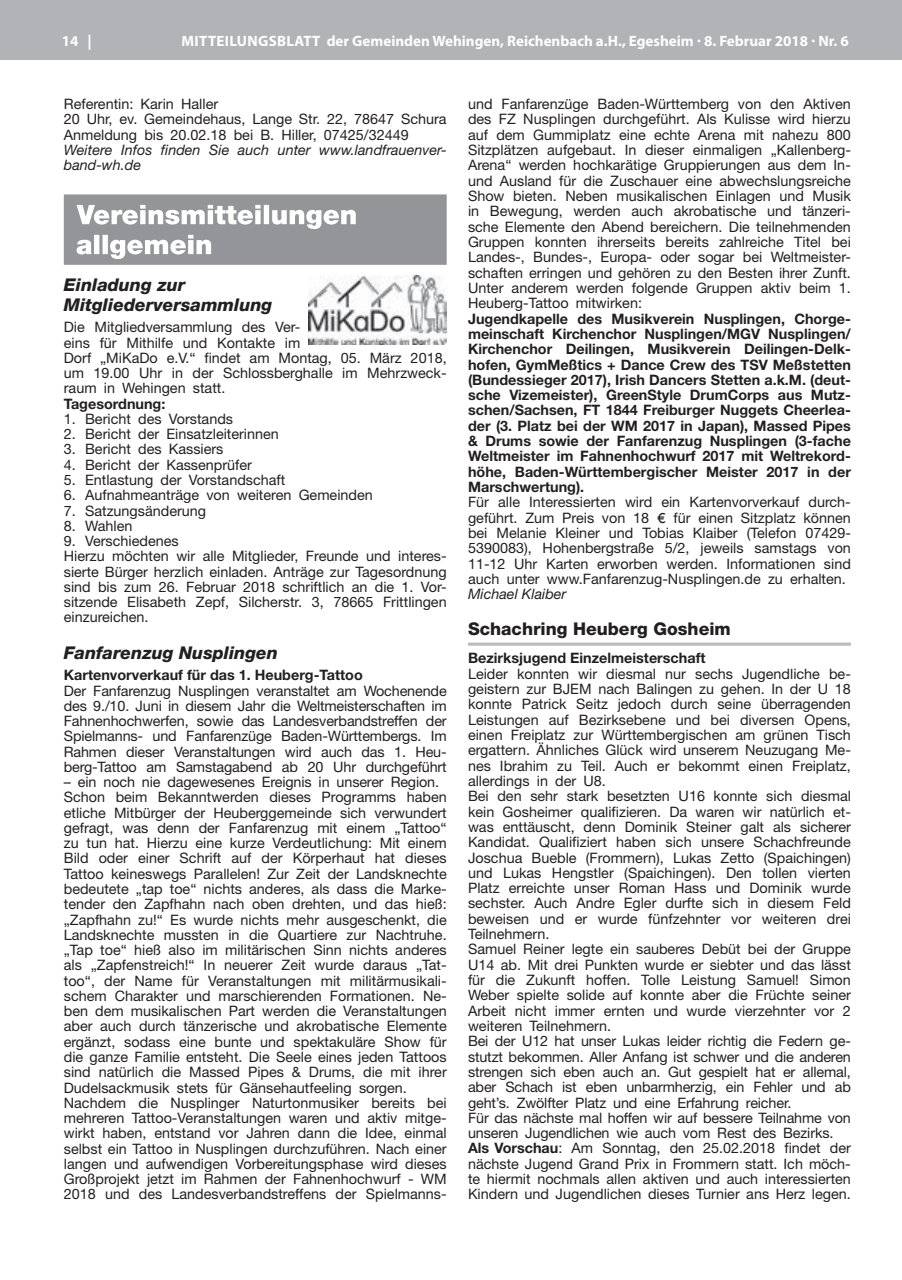
<style>
.page{position:relative;width:902px;height:1280px;background:#fff}
.page>*{position:absolute;margin:0;border:0;box-sizing:border-box;transform-origin:0 0}
.t1{font:italic 800 17.55px/19.2px "Helvetica Neue";color:#231f20}
.t2{font:800 17.55px "Helvetica Neue";color:#231f20}
.t3{font:700 15px "Myriad Pro";color:#fff}
.t4{font:14.4px/15.3px "Helvetica Neue";color:#231f20}
.t5{font:700 14.4px/15.3px "Helvetica Neue";color:#231f20;text-align:justify}
.t6{font:italic 14.4px/15.3px "Helvetica Neue";color:#231f20}
.s1{font-family:"Gill Sans"}
.s2{font-weight:700}
</style>
<div class="page">
<hr style="left:901px;top:0;width:1px;height:60px;background:#b2b3b7">
<div style="left:0;top:0;width:901px;height:60px;background:#b2b3b7"></div>
<svg style="left:64px;top:194px;width:382px;height:71px;background:#a4a6a9"></svg>
<img style="left:309px;top:275px;width:137px;height:70px">
<hr style="left:468px;top:643px;width:382px;height:3px;background:#bcbdc0">
<p class="t3" style="left:62px;top:31px;width:31px">14 |</p>
<p class="t3" style="left:181px;top:31px;width:668px">MITTEILUNGSBLATT der Gemeinden Wehingen, Reichenbach a.H., Egesheim · 8. Februar 2018 · Nr. 6</p>
<p class="t4" style="left:64px;top:96px;width:384px">Referentin: Karin Haller<br>20 Uhr, ev. Gemeindehaus, Lange Str. 22, 78647 Schura<br>Anmeldung bis 20.02.18 bei B. Hiller, 07425/32449</p>
<p class="t6" style="left:64px;top:142px;width:384px">Weitere Infos finden Sie auch unter www.landfrauenver&shy;band-wh.de</p>
<p class="t1" style="left:64px;top:275px;width:210px">Einladung zur<br>Mitgliederversammlung</p>
<p class="t4" style="left:64px;top:319px;width:384px">Die Mitgliedversammlung des Ver-<br>eins für Mithilfe und Kontakte im<br>Dorf „MiKaDo e.V.“ findet am Montag, 05. März 2018, um 19.00 Uhr in der Schlossberghalle im Mehrzweck&shy;raum in Wehingen statt.</p>
<p class="t5" style="left:64px;top:396px;width:103px">Tagesordnung:</p>
<p class="t4" style="left:64px;top:411px;width:171px">1. Bericht des Vorstands</p>
<p class="t4" style="left:64px;top:426px;width:216px">2. Bericht der Einsatzleiterinnen</p>
<p class="t4" style="left:64px;top:441px;width:161px">3. Bericht des Kassiers</p>
<p class="t4" style="left:64px;top:457px;width:190px">4. Bericht der Kassenprüfer</p>
<p class="t4" style="left:64px;top:472px;width:223px">5. Entlastung der Vorstandschaft</p>
<p class="t4" style="left:64px;top:487px;width:310px">6. Aufnahmeanträge von weiteren Gemeinden</p>
<p class="t4" style="left:64px;top:502px;width:144px">7. Satzungsänderung</p>
<p class="t4" style="left:64px;top:518px;width:70px">8. Wahlen</p>
<p class="t4" style="left:64px;top:533px;width:384px">9. Verschiedenes<br>Hierzu möchten wir alle Mitglieder, Freunde und interes&shy;sierte Bürger herzlich einladen. Anträge zur Tagesordnung sind bis zum 26. Februar 2018 schriftlich an die 1. Vor&shy;sitzende Elisabeth Zepf, Silcherstr. 3, 78665 Frittlingen einzureichen.</p>
<p class="t1" style="left:64px;top:643px;width:216px">Fanfarenzug Nusplingen</p>
<p class="t5" style="left:64px;top:667px;width:300px">Kartenvorverkauf für das 1. Heuberg-Tattoo</p>
<p class="t4" style="left:64px;top:682px;width:384px;text-align:justify">Der Fanfarenzug Nusplingen veranstaltet am Wochenende des 9./10. Juni in diesem Jahr die Weltmeisterschaften im Fahnenhochwerfen, sowie das Landesverbandstreffen der Spielmanns- und Fanfarenzüge Baden-Württembergs. Im Rahmen dieser Veranstaltungen wird auch das 1. Heu&shy;berg-Tattoo am Samstagabend ab 20 Uhr durchgeführt</p>
<p class="t4" style="left:64px;top:774px;width:384px">– ein noch nie dagewesenes Ereignis in unserer Region.<br>Schon beim Bekanntwerden dieses Programms haben etliche Mitbürger der Heuberggemeinde sich verwundert gefragt, was denn der Fanfarenzug mit einem „Tattoo“ zu tun hat. Hierzu eine kurze Verdeutlichung: Mit einem Bild oder einer Schrift auf der Körperhaut hat dieses Tattoo keineswegs Parallelen! Zur Zeit der Landsknechte bedeutete „tap toe“ nichts anderes, als dass die Marke&shy;tender den Zapfhahn nach oben drehten, und das hieß: „Zapfhahn zu!“ Es wurde nichts mehr ausgeschenkt, die Landsknechte mussten in die Quartiere zur Nachtruhe. „Tap toe“ hieß also im militärischen Sinn nichts anderes als „Zapfenstreich!“ In neuerer Zeit wurde daraus „Tat&shy;too“, der Name für Veranstaltungen mit militärmusikali&shy;schem Charakter und marschierenden Formationen. Ne&shy;ben dem musikalischen Part werden die Veranstaltungen aber auch durch tänzerische und akrobatische Elemente ergänzt, sodass eine bunte und spektakuläre Show für die ganze Familie entsteht. Die Seele eines jeden Tattoos sind natürlich die Massed Pipes &amp; Drums, die mit ihrer Dudelsackmusik stets für Gänsehautfeeling sorgen.<br>Nachdem die Nusplinger Naturtonmusiker bereits bei mehreren Tattoo-Veranstaltungen waren und aktiv mitge&shy;wirkt haben, entstand vor Jahren dann die Idee, einmal selbst ein Tattoo in Nusplingen durchzuführen. Nach einer langen und aufwendigen Vorbereitungsphase wird dieses Großprojekt jetzt im Rahmen der Fahnenhochwurf - WM 2018 und des Landesverbandstreffens der Spielmanns-</p>
<p class="t4" style="left:468px;top:96px;width:384px;text-align:justify">und Fanfarenzüge Baden-Württemberg von den Aktiven des FZ Nusplingen durchgeführt. Als Kulisse wird hierzu auf dem Gummiplatz eine echte Arena mit nahezu 800<br>Sitzplätzen aufgebaut. In dieser einmaligen „Kallenberg-Arena“ werden hochkarätige Gruppierungen aus dem In&shy;und Ausland für die Zuschauer eine abwechslungsreiche Show bieten. Neben musikalischen Einlagen und Musik in Bewegung, werden auch akrobatische und tänzeri&shy;sche Elemente den Abend bereichern. Die teilnehmenden Gruppen konnten ihrerseits bereits zahlreiche Titel bei Landes-, Bundes-, Europa- oder sogar bei Weltmeister&shy;schaften erringen und gehören zu den Besten ihrer Zunft.<br>Unter anderem werden folgende Gruppen aktiv beim 1.<br>Heuberg-Tattoo mitwirken:</p>
<p class="t5" style="left:468px;top:310px;width:384px">Jugendkapelle des Musikverein Nusplingen, Chorge&shy;meinschaft Kirchenchor Nusplingen/MGV Nusplingen/ Kirchenchor Deilingen, Musikverein Deilingen-Delk&shy;hofen, GymMeßtics + Dance Crew des TSV Meßstetten (Bundessieger 2017), Irish Dancers Stetten a.k.M. (deut&shy;sche Vizemeister), GreenStyle DrumCorps aus Mutz&shy;schen/Sachsen, FT 1844 Freiburger Nuggets Cheerlea&shy;der (3. Platz bei der WM 2017 in Japan), Massed Pipes &amp; Drums sowie der Fanfarenzug Nusplingen (3-fache Weltmeister im Fahnenhochwurf 2017 mit Weltrekord&shy;höhe, Baden-Württembergischer Meister 2017 in der Marschwertung).</p>
<p class="t4" style="left:468px;top:494px;width:384px;text-align:justify">Für alle Interessierten wird ein Kartenvorverkauf durch&shy;geführt. Zum Preis von 18 <span class="s1">€</span> für einen Sitzplatz können bei Melanie Kleiner und Tobias Klaiber (Telefon 07429- 5390083), Hohenbergstraße 5/2, jeweils samstags von 11-12 Uhr Karten erworben werden. Informationen sind auch unter www.Fanfarenzug-Nusplingen.de zu erhalten.</p>
<p class="t6" style="left:468px;top:586px;width:100px">Michael Klaiber</p>
<p class="t2" style="left:468px;top:619px;width:264px">Schachring Heuberg Gosheim</p>
<p class="t5" style="left:468px;top:650px;width:239px">Bezirksjugend Einzelmeisterschaft</p>
<p class="t4" style="left:468px;top:666px;width:384px">Leider konnten wir diesmal nur sechs Jugendliche be&shy;geistern zur BJEM nach Balingen zu gehen. In der U 18 konnte Patrick Seitz jedoch durch seine überragenden Leistungen auf Bezirksebene und bei diversen Opens, einen Freiplatz zur Württembergischen am grünen Tisch ergattern. Ähnliches Glück wird unserem Neuzugang Me&shy;nes Ibrahim zu Teil. Auch er bekommt einen Freiplatz, allerdings in der U8.<br>Bei den sehr stark besetzten U16 konnte sich diesmal kein Gosheimer qualifizieren. Da waren wir natürlich et&shy;was enttäuscht, denn Dominik Steiner galt als sicherer Kandidat. Qualifiziert haben sich unsere Schachfreunde Joschua Bueble (Frommern), Lukas Zetto (Spaichingen) und Lukas Hengstler (Spaichingen). Den tollen vierten Platz erreichte unser Roman Hass und Dominik wurde sechster. Auch Andre Egler durfte sich in diesem Feld beweisen und er wurde fünfzehnter vor weiteren drei Teilnehmern.<br>Samuel Reiner legte ein sauberes Debüt bei der Gruppe U14 ab. Mit drei Punkten wurde er siebter und das lässt für die Zukunft hoffen. Tolle Leistung Samuel! Simon Weber spielte solide auf konnte aber die Früchte seiner Arbeit nicht immer ernten und wurde vierzehnter vor 2 weiteren Teilnehmern.<br>Bei der U12 hat unser Lukas leider richtig die Federn ge&shy;stutzt bekommen. Aller Anfang ist schwer und die anderen strengen sich eben auch an. Gut gespielt hat er allemal, aber Schach ist eben unbarmherzig, ein Fehler und ab geht’s. Zwölfter Platz und eine Erfahrung reicher.<br>Für das nächste mal hoffen wir auf bessere Teilnahme von unseren Jugendlichen wie auch vom Rest des Bezirks.<br><span class="s2">Als Vorschau</span>: Am Sonntag, den 25.02.2018 findet der nächste Jugend Grand Prix in Frommern statt. Ich möch&shy;te hiermit nochmals allen aktiven und auch interessierten Kindern und Jugendlichen dieses Turnier ans Herz legen.</p>
</div>
